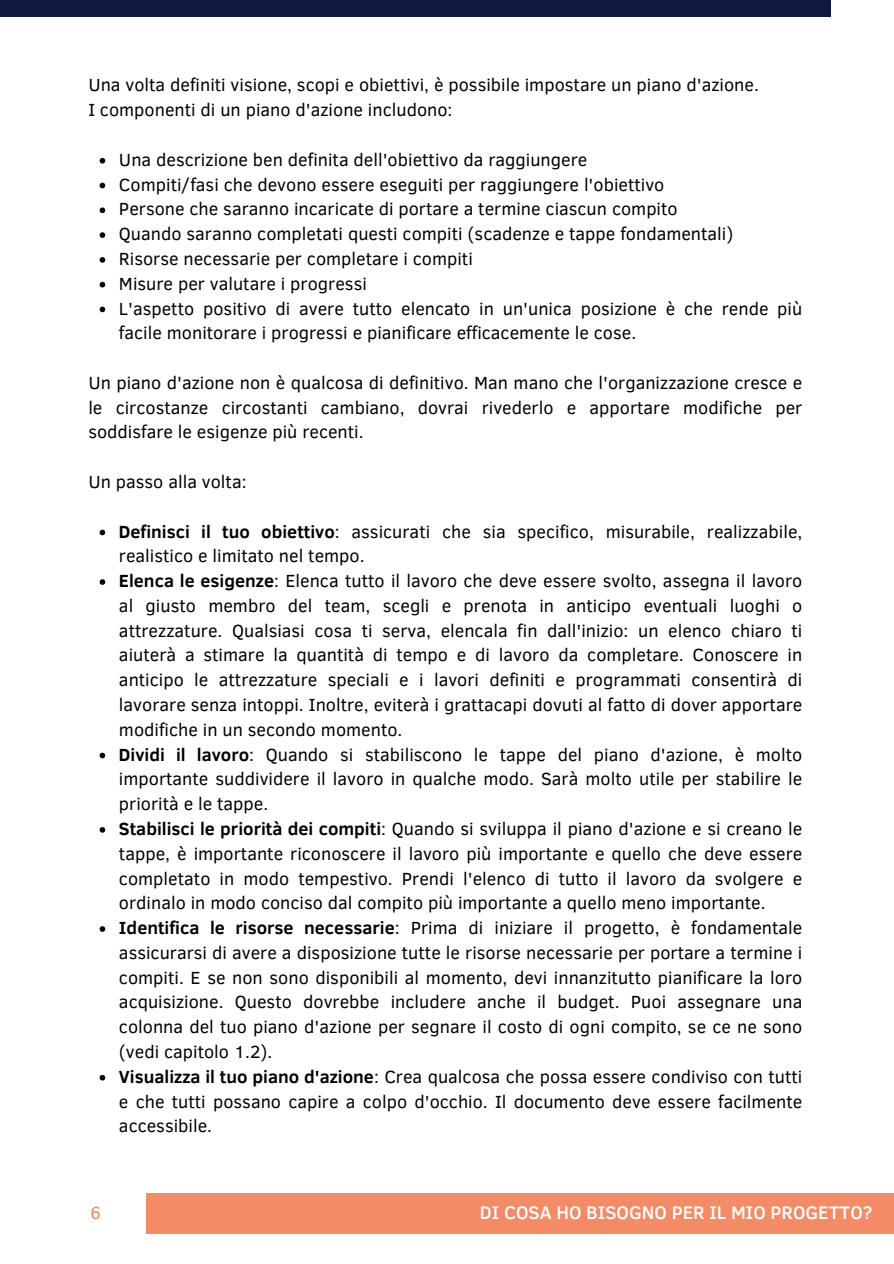
<style>
.page{position:relative;width:894px;height:1264px;background:#fff}
.page>*{position:absolute;margin:0;border:0;box-sizing:border-box;transform-origin:0 0}
.t1{font:500 18.6px "Clear Sans";color:#fff}
.t2{font:18px/24.8px "Clear Sans";color:#000}
.t3{font:18px "Clear Sans";color:#f28b66}
.s1{font-weight:700}
</style>
<div class="page">
<div style="left:0;top:0;width:830px;height:17px;background:#121940"></div>
<div style="left:146px;top:1192px;width:747px;height:41px;background:#f28b66"></div>
<svg style="left:100px;top:158px;width:5px;height:5px"></svg>
<svg style="left:100px;top:183px;width:5px;height:5px"></svg>
<svg style="left:100px;top:207px;width:5px;height:6px"></svg>
<svg style="left:100px;top:232px;width:5px;height:6px"></svg>
<svg style="left:100px;top:257px;width:5px;height:6px"></svg>
<svg style="left:100px;top:282px;width:5px;height:5px"></svg>
<svg style="left:100px;top:306px;width:5px;height:6px"></svg>
<svg style="left:100px;top:529px;width:5px;height:6px"></svg>
<svg style="left:100px;top:579px;width:5px;height:6px"></svg>
<svg style="left:100px;top:752px;width:5px;height:6px"></svg>
<svg style="left:100px;top:827px;width:5px;height:5px"></svg>
<svg style="left:100px;top:926px;width:5px;height:5px"></svg>
<svg style="left:100px;top:1074px;width:5px;height:6px"></svg>
<p class="t2" style="left:88px;top:73px;width:672px">Una volta definiti visione, scopi e obiettivi, è possibile impostare un piano d'azione.<br>I componenti di un piano d'azione includono:</p>
<p class="t2" style="left:119px;top:147px;width:684px">Una descrizione ben definita dell'obiettivo da raggiungere<br>Compiti/fasi che devono essere eseguiti per raggiungere l'obiettivo<br>Persone che saranno incaricate di portare a termine ciascun compito<br>Quando saranno completati questi compiti (scadenze e tappe fondamentali)<br>Risorse necessarie per completare i compiti<br>Misure per valutare i progressi<br>L'aspetto positivo di avere tutto elencato in un'unica posizione è che rende più facile monitorare i progressi e pianificare efficacemente le cose.</p>
<p class="t2" style="left:88px;top:370px;width:715px;text-align:justify">Un piano d'azione non è qualcosa di definitivo. Man mano che l'organizzazione cresce e le circostanze circostanti cambiano, dovrai rivederlo e apportare modifiche per soddisfare le esigenze più recenti.</p>
<p class="t2" style="left:88px;top:469px;width:160px">Un passo alla volta:</p>
<p class="t2" style="left:119px;top:519px;width:684px"><span class="s1">Definisci il tuo obiettivo</span>: assicurati che sia specifico, misurabile, realizzabile, realistico e limitato nel tempo.<br><span class="s1">Elenca le esigenze</span>: Elenca tutto il lavoro che deve essere svolto, assegna il lavoro al giusto membro del team, scegli e prenota in anticipo eventuali luoghi o attrezzature. Qualsiasi cosa ti serva, elencala fin dall'inizio: un elenco chiaro ti aiuterà a stimare la quantità di tempo e di lavoro da completare. Conoscere in anticipo le attrezzature speciali e i lavori definiti e programmati consentirà di lavorare senza intoppi. Inoltre, eviterà i grattacapi dovuti al fatto di dover apportare modifiche in un secondo momento.<br><span class="s1">Dividi il lavoro</span>: Quando si stabiliscono le tappe del piano d'azione, è molto importante suddividere il lavoro in qualche modo. Sarà molto utile per stabilire le priorità e le tappe.<br><span class="s1">Stabilisci le priorità dei compiti</span>: Quando si sviluppa il piano d'azione e si creano le tappe, è importante riconoscere il lavoro più importante e quello che deve essere completato in modo tempestivo. Prendi l'elenco di tutto il lavoro da svolgere e ordinalo in modo conciso dal compito più importante a quello meno importante.<br><span class="s1">Identifica le risorse necessarie</span>: Prima di iniziare il progetto, è fondamentale assicurarsi di avere a disposizione tutte le risorse necessarie per portare a termine i compiti. E se non sono disponibili al momento, devi innanzitutto pianificare la loro acquisizione. Questo dovrebbe includere anche il budget. Puoi assegnare una colonna del tuo piano d'azione per segnare il costo di ogni compito, se ce ne sono (vedi capitolo 1.2).<br><span class="s1">Visualizza il tuo piano d'azione</span>: Crea qualcosa che possa essere condiviso con tutti e che tutti possano capire a colpo d'occhio. Il documento deve essere facilmente accessibile.</p>
<p class="t3" style="left:90px;top:1200px;width:12px">6</p>
<p class="t1" style="left:480px;top:1199px;width:394px">DI COSA HO BISOGNO PER IL MIO PROGETTO?</p>
</div>
